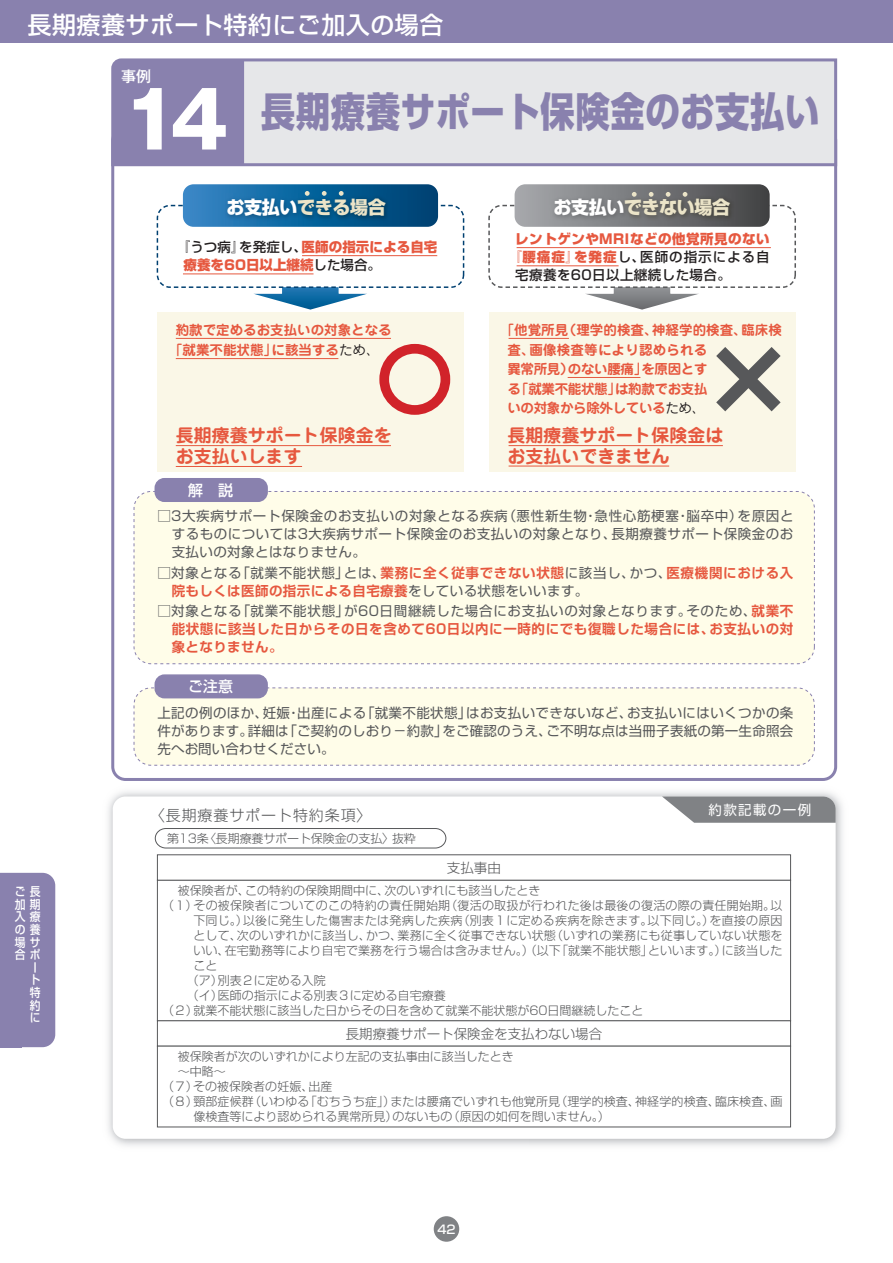
<style>
.page{position:relative;width:893px;height:1263px;background:#fff}
.page>*{position:absolute;margin:0;border:0;box-sizing:border-box;transform-origin:0 0}
.t1{font:700 78px "Gothic MB101 Pro";color:#fff}
.t2{font:800 40.5px "Shin Go Pro";letter-spacing:.015em;color:#8981ae;scale:.85 1}
.t3{font:500 24px "Shin Go Pro";letter-spacing:.02em;color:#fff}
.t4{font:700 18px/21px "Jun 501 Pro";color:#e6583f}
.t5{font:800 18px "Shin Go Pro";letter-spacing:-.02em;color:#ebe4c8}
.t6{font:300 15px "Shin Go Pro";letter-spacing:.06em;color:#57585a}
.t7{font:500 15px "Shin Go Pro";color:#fff}
.t8{font:500 15px "Gothic MB101 Pro";color:#fff}
.t9{font:13.5px/18px "Shin Go Pro";letter-spacing:.04em;color:#57585a;text-align:justify}
.t10{font:700 13.5px/19.5px "Jun 501 Pro";letter-spacing:-.025em;color:#e6583f}
.t11{font:700 13.5px/18px "Shin Go Pro De";letter-spacing:.045em;color:#e6583f}
.t12{font:800 13.5px/18px "Shin Go Pro";color:#e6583f}
.t13{font:700 13.5px/19.5px "Jun 501 Pro";color:#e6583f}
.t14{font:300 13.5px "Shin Go Pro";color:#57585a}
.t15{font:800 13.5px "Shin Go Pro";letter-spacing:.04em;color:#e6583f}
.t16{font:500 13.5px "Shin Go Pro";letter-spacing:.075em;color:#231f20}
.t17{font:500 13.5px "Shin Go Pro";letter-spacing:.03em;color:#231f20}
.t18{font:13.5px "Shin Go Pro";letter-spacing:.1em;color:#fff}
.t19{font:300 12px "Shin Go Pro";letter-spacing:.01em;color:#57585a}
.t20{font:300 12px "Shin Go Pro";letter-spacing:-.01em;color:#57585a}
.t21{font:500 12px "Shin Go Pro";color:#fff;scale:.9 1}
.t22{font:500 12px "Shin Go Pro";color:#fff}
.s1{color:#fff}
.s2{font-weight:500;color:#231f20}
.s3{font-family:"Jun 201 Pro";font-weight:400;color:#231f20}
.s4{font-weight:800;color:#e6583f}
.s5{font-family:"Shin Go Pro De";font-weight:700;color:#e6583f}
.s6{font-family:"Shin Go Pro";font-weight:400;color:#57585a}
</style>
<div class="page">
<svg style="left:111px;top:168px;width:726px;height:613px"></svg>
<svg style="left:111px;top:58px;width:727px;height:110px;background:#e1e1e6"></svg>
<div style="left:111px;top:58px;width:134px;height:108px;background:#8981ae"></div>
<div style="left:134px;top:491px;width:680px;height:173px;background:#fffde9;border-radius:17px"></div>
<div style="left:134px;top:491px;width:681px;height:173px;border:1px dashed #8981ae;border-radius:17px"></div>
<div style="left:155px;top:479px;width:112px;height:22px;background:#8981ae;border-radius:9px"></div>
<div style="left:155px;top:478px;width:113px;height:24px;border:2px solid #8981ae;border-radius:9px"></div>
<div style="left:134px;top:688px;width:680px;height:77px;background:#fffde9;border-radius:17px"></div>
<div style="left:134px;top:687px;width:681px;height:79px;border:1px dashed #8981ae;border-radius:17px"></div>
<div style="left:155px;top:675px;width:112px;height:23px;background:#8981ae;border-radius:9px"></div>
<div style="left:155px;top:674px;width:113px;height:24px;border:2px solid #8981ae;border-radius:9px"></div>
<div style="left:157px;top:312px;width:307px;height:160px;background:#faf7e7"></div>
<div style="left:379px;top:344px;width:71px;height:71px;border:10px solid #d1232a;border-radius:50%"></div>
<div style="left:489px;top:312px;width:306px;height:160px;background:#faf7e7"></div>
<svg style="left:716px;top:347px;width:65px;height:65px"></svg>
<img style="left:253px;top:288px;width:115px;height:22px">
<img style="left:585px;top:288px;width:114px;height:22px">
<svg style="left:488px;top:205px;width:308px;height:83px"></svg>
<img style="left:515px;top:184px;width:255px;height:43px">
<img style="left:548px;top:193px;width:190px;height:33px">
<svg style="left:632px;top:192px;width:5px;height:5px"></svg>
<svg style="left:649px;top:192px;width:5px;height:5px"></svg>
<svg style="left:666px;top:192px;width:4px;height:5px"></svg>
<svg style="left:683px;top:192px;width:4px;height:5px"></svg>
<svg style="left:157px;top:205px;width:307px;height:83px"></svg>
<img style="left:183px;top:184px;width:255px;height:43px">
<img style="left:221px;top:193px;width:173px;height:33px">
<svg style="left:305px;top:191px;width:5px;height:5px"></svg>
<svg style="left:322px;top:191px;width:5px;height:5px"></svg>
<svg style="left:339px;top:191px;width:5px;height:5px"></svg>
<svg style="left:155px;top:828px;width:291px;height:20px"></svg>
<div style="left:157px;top:854px;width:634px;height:26px;border:1px solid #57585a"></div>
<div style="left:157px;top:1046px;width:634px;height:81px;border:1px solid #57585a"></div>
<div style="left:157px;top:880px;width:634px;height:141px;border:1px solid #57585a"></div>
<svg style="left:662px;top:796px;width:174px;height:27px;background:#8f9193"></svg>
<hr style="left:302px;top:255px;width:135px;height:1px;background:#e6583f">
<hr style="left:183px;top:274px;width:131px;height:1px;background:#e6583f">
<hr style="left:176px;top:338px;width:215px;height:1px;background:#e6583f">
<hr style="left:176px;top:358px;width:162px;height:1px;background:#e6583f">
<hr style="left:176px;top:445px;width:215px;height:1px;background:#e6583f">
<hr style="left:176px;top:466px;width:126px;height:1px;background:#e6583f">
<hr style="left:509px;top:445px;width:214px;height:1px;background:#e6583f">
<hr style="left:509px;top:466px;width:160px;height:1px;background:#e6583f">
<hr style="left:509px;top:338px;width:60px;height:1px;background:#e6583f">
<hr style="left:568px;top:377px;width:72px;height:1px;background:#e6583f">
<hr style="left:517px;top:247px;width:254px;height:1px;background:#e6583f">
<hr style="left:517px;top:266px;width:102px;height:1px;background:#e6583f">
<div style="left:0;top:0;width:893px;height:43px;background:#8981ae"></div>
<div style="left:434px;top:1216px;width:25px;height:26px;background:#808285;border-radius:50%"></div>
<div style="left:0;top:873px;width:55px;height:174px;background:#8981ae"></div>
<h3 class="t3" style="left:28px;top:5px;width:417px">長期療養サポート特約にご加入の場合</h3>
<p class="t8" style="left:121px;top:63px;width:31px">事例</p>
<h1 class="t1" style="left:121px;top:55px;width:109px">14</h1>
<h2 class="t2" style="left:261px;top:79px;width:659px">長期療養サポート保険金のお支払い</h2>
<h3 class="t5" style="left:227px;top:193px;width:161px"><span class="s1">お支払い</span>できる場合</h3>
<h3 class="t5" style="left:553px;top:193px;width:178px"><span class="s1">お支払い</span>できない場合</h3>
<p class="t12" style="left:184px;top:237px;width:255px;text-indent:-7px"><span class="s2">『うつ病』を発症し、</span>医師の指示による自宅療養を60日以上継続<span class="s2">した場合。</span></p>
<p class="t13" style="left:169px;top:319px;width:224px;text-indent:7px">約款で定めるお支払いの対象となる「就業不能状態」に該当する<span class="s3">ため、</span></p>
<p class="t15" style="left:515px;top:228px;width:256px">レントゲンやMRIなどの他覚所見のない</p>
<p class="t16" style="left:509px;top:246px;width:263px"><span class="s4">『腰痛症』を発症</span>し、医師の指示による自</p>
<p class="t17" style="left:515px;top:264px;width:217px">宅療養を60日以上継続した場合。</p>
<p class="t10" style="left:507px;top:319px;width:276px;text-indent:-7px">「他覚所見（理学的検査、神経学的検査、臨床検査、画像検査等により認められる<br>異常所見）のない腰痛」を原因とす<br>る「就業不能状態」は約款でお支払<br>いの対象から除外している<span class="s3">ため、</span></p>
<h3 class="t4" style="left:176px;top:423px;width:217px">長期療養サポート保険金をお支払いします</h3>
<h3 class="t4" style="left:507px;top:423px;width:217px">長期療養サポート保険金はお支払いできません</h3>
<p class="t7" style="left:188px;top:478px;width:46px">解　説</p>
<p class="t9" style="left:172px;top:506px;width:623px;text-indent:-14px">□3大疾病サポート保険金のお支払いの対象となる疾病（悪性新生物・急性心筋梗塞・脳卒中）を原因とするものについては3大疾病サポート保険金のお支払いの対象となり、長期療養サポート保険金のお支払いの対象とはなりません。</p>
<p class="t9" style="left:157px;top:562px;width:637px">□対象となる「就業不能状態」とは、<span class="s5">業務に全く従事できない状態</span>に該当し、かつ、<span class="s5">医療機関における入</span></p>
<p class="t11" style="left:172px;top:580px;width:418px">院もしくは医師の指示による自宅療養<span class="s6">をしている状態をいいます。</span></p>
<p class="t9" style="left:157px;top:600px;width:637px">□対象となる「就業不能状態」が60日間継続した場合にお支払いの対象となります。そのため、<span class="s5">就業不</span></p>
<p class="t11" style="left:172px;top:618px;width:623px">能状態に該当した日からその日を含めて60日以内に一時的にでも復職した場合には、お支払いの対象となりません。</p>
<p class="t7" style="left:188px;top:674px;width:46px">ご注意</p>
<p class="t21" style="left:15px;top:882px;width:30px">ご長</p>
<p class="t21" style="left:15px;top:894px;width:29px">加期</p>
<p class="t21" style="left:15px;top:907px;width:30px">入療</p>
<p class="t21" style="left:15px;top:919px;width:30px">の養</p>
<p class="t21" style="left:15px;top:932px;width:29px">場サ</p>
<p class="t21" style="left:15px;top:945px;width:30px">合ポ</p>
<p class="t21" style="left:30px;top:957px;width:8px">ー</p>
<p class="t21" style="left:30px;top:970px;width:13px">ト</p>
<p class="t21" style="left:30px;top:982px;width:13px">特</p>
<p class="t21" style="left:30px;top:995px;width:13px">約</p>
<p class="t21" style="left:30px;top:1008px;width:12px">に</p>
<p class="t9" style="left:157px;top:702px;width:637px">上記の例のほか、妊娠・出産による「就業不能状態」はお支払いできないなど、お支払いにはいくつかの条件があります。詳細は「ご契約のしおり－約款」をご確認のうえ、ご不明な点は当冊子表紙の第一生命照会先へお問い合わせください。</p>
<p class="t18" style="left:709px;top:799px;width:104px">約款記載の一例</p>
<p class="t6" style="left:150px;top:803px;width:223px">〈長期療養サポート特約条項〉</p>
<p class="t20" style="left:167px;top:829px;width:250px">第13条〈長期療養サポート保険金の支払〉抜粋</p>
<p class="t19" style="left:166px;top:880px;width:376px">　被保険者が、この特約の保険期間中に、次のいずれにも該当したとき</p>
<p class="t19" style="left:162px;top:895px;width:622px">（1）その被保険者についてのこの特約の責任開始期（復活の取扱が行われた後は最後の復活の際の責任開始期。以</p>
<p class="t19" style="left:193px;top:910px;width:591px">下同じ。）以後に発生した傷害または発病した疾病（別表１に定める疾病を除きます。以下同じ。）を直接の原因</p>
<p class="t19" style="left:193px;top:925px;width:591px">として、次のいずれかに該当し、かつ、業務に全く従事できない状態（いずれの業務にも従事していない状態を</p>
<p class="t19" style="left:193px;top:940px;width:590px">いい、在宅勤務等により自宅で業務を行う場合は含みません。）（以下「就業不能状態」といいます。）に該当した</p>
<p class="t19" style="left:193px;top:955px;width:25px">こと</p>
<p class="t19" style="left:187px;top:970px;width:141px">（ア）別表２に定める入院</p>
<p class="t19" style="left:187px;top:985px;width:261px">（イ）医師の指示による別表３に定める自宅療養</p>
<p class="t19" style="left:162px;top:1000px;width:483px">（2）就業不能状態に該当した日からその日を含めて就業不能状態が60日間継続したこと</p>
<p class="t14" style="left:447px;top:856px;width:56px">支払事由</p>
<p class="t14" style="left:346px;top:1022px;width:258px">長期療養サポート保険金を支払わない場合</p>
<p class="t19" style="left:166px;top:1046px;width:349px">　被保険者が次のいずれかにより左記の支払事由に該当したとき</p>
<p class="t19" style="left:166px;top:1061px;width:61px">　～中略～</p>
<p class="t19" style="left:162px;top:1076px;width:172px">（7）その被保険者の妊娠、出産</p>
<p class="t19" style="left:162px;top:1091px;width:622px">（8）頸部症候群（いわゆる「むちうち症」）または腰痛でいずれも他覚所見（理学的検査、神経学的検査、臨床検査、画</p>
<p class="t19" style="left:193px;top:1106px;width:418px">像検査等により認められる異常所見）のないもの（原因の如何を問いません。）</p>
<p class="t22" style="left:437px;top:1219px;width:20px">42</p>
</div>
